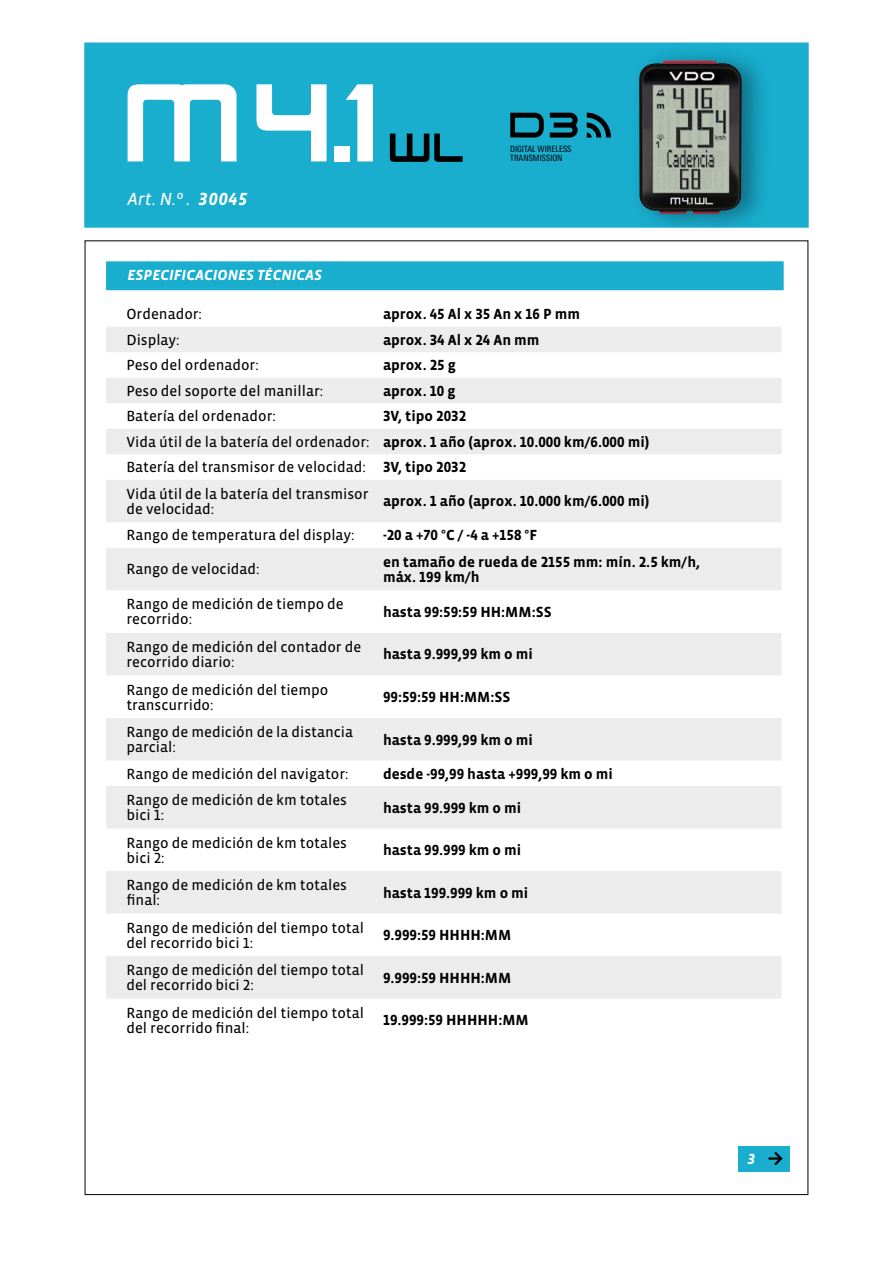
<style>
.page{position:relative;width:893px;height:1263px;background:#fff}
.page>*{position:absolute;margin:0;border:0;box-sizing:border-box;transform-origin:0 0}
.t1{font:italic 18px "Vista Sans OT";color:#fff}
.t2{font:15px/15px "Vista Sans OT";color:#000}
.t3{font:700 15px/15px "Vista Sans OT";color:#000}
.t4{font:italic 700 15px "Vista Sans OT";color:#fff}
.t5{font:condensed 8.7px/8.7px "LT Univers";color:#000}
.s1{font-weight:700}
</style>
<div class="page">
<div style="left:106px;top:261px;width:678px;height:29px;background:#19adce;border:2px solid #19adce"></div>
<div style="left:84px;top:43px;width:725px;height:185px;background:#19adce;border:2px solid #19adce"></div>
<div style="left:738px;top:1146px;width:51px;height:25px;background:#19adce"></div>
<svg style="left:510px;top:113px;width:34px;height:25px"></svg>
<svg style="left:550px;top:113px;width:28px;height:25px"></svg>
<svg style="left:587px;top:113px;width:24px;height:25px"></svg>
<svg style="left:390px;top:134px;width:73px;height:28px"></svg>
<svg style="left:128px;top:84px;width:109px;height:77px"></svg>
<svg style="left:256px;top:84px;width:71px;height:77px"></svg>
<div style="left:334px;top:146px;width:16px;height:15px;background:#fff"></div>
<svg style="left:346px;top:84px;width:27px;height:77px"></svg>
<div style="left:631px;top:45px;width:140px;height:190px;background:#000;opacity:.35"></div>
<img style="left:639px;top:60px;width:103px;height:154px">
<svg style="left:106px;top:327px;width:675px;height:672px;fill:#ececed"></svg>
<svg style="left:769px;top:1152px;width:14px;height:13px"></svg>
<p class="t1" style="left:128px;top:189px;width:121px">Art. N.º . <span class="s1">30045</span></p>
<p class="t4" style="left:128px;top:268px;width:196px">ESPECIFICACIONES TÉCNICAS</p>
<p class="t5" style="left:510px;top:145px;width:63px">DIGITAL WIRELESS<br>TRANSMISSION</p>
<p class="t2" style="left:126px;top:307px;width:77px">Ordenador:</p>
<p class="t3" style="left:383px;top:307px;width:199px">aprox. 45 Al x 35 An x 16 P mm</p>
<p class="t2" style="left:126px;top:332px;width:55px">Display:</p>
<p class="t3" style="left:383px;top:332px;width:158px">aprox. 34 Al x 24 An mm</p>
<p class="t2" style="left:126px;top:358px;width:134px">Peso del ordenador:</p>
<p class="t3" style="left:383px;top:358px;width:74px">aprox. 25 g</p>
<p class="t2" style="left:126px;top:383px;width:198px">Peso del soporte del manillar:</p>
<p class="t3" style="left:383px;top:383px;width:74px">aprox. 10 g</p>
<p class="t2" style="left:126px;top:409px;width:151px">Batería del ordenador:</p>
<p class="t2" style="left:126px;top:404px;width:524px;line-height:25.8px;text-indent:257px"><span class="s1">3V, tipo 2032<br></span>Vida útil de la batería del ordenador: <span class="s1">aprox. 1 año (aprox. 10.000 km/6.000 mi)<br></span>Batería del transmisor de velocidad: <span class="s1">3V, tipo 2032<br></span>Vida útil de la batería del transmisor</p>
<p class="t2" style="left:126px;top:502px;width:89px">de velocidad:</p>
<p class="t3" style="left:383px;top:494px;width:268px">aprox. 1 año (aprox. 10.000 km/6.000 mi)</p>
<p class="t2" style="left:126px;top:528px;width:230px">Rango de temperatura del display:</p>
<p class="t3" style="left:383px;top:528px;width:156px">-20 a +70 °C / -4 a +158 °F</p>
<p class="t2" style="left:126px;top:562px;width:135px">Rango de velocidad:</p>
<p class="t3" style="left:383px;top:555px;width:319px">en tamaño de rueda de 2155 mm: mín. 2.5 km/h, máx. 199 km/h</p>
<p class="t2" style="left:126px;top:597px;width:219px">Rango de medición de tiempo de recorrido:</p>
<p class="t3" style="left:383px;top:605px;width:170px">hasta 99:59:59 HH:MM:SS</p>
<p class="t2" style="left:126px;top:640px;width:236px">Rango de medición del contador de recorrido diario:</p>
<p class="t3" style="left:383px;top:647px;width:151px">hasta 9.999,99 km o mi</p>
<p class="t2" style="left:126px;top:682px;width:204px">Rango de medición del tiempo transcurrido:</p>
<p class="t3" style="left:383px;top:690px;width:129px">99:59:59 HH:MM:SS</p>
<p class="t2" style="left:126px;top:725px;width:228px">Rango de medición de la distancia parcial:</p>
<p class="t3" style="left:383px;top:732px;width:151px">hasta 9.999,99 km o mi</p>
<p class="t2" style="left:126px;top:766px;width:224px">Rango de medición del navigator:</p>
<p class="t3" style="left:383px;top:766px;width:231px">desde -99,99 hasta +999,99 km o mi</p>
<p class="t2" style="left:126px;top:793px;width:222px">Rango de medición de km totales bici 1:</p>
<p class="t3" style="left:383px;top:800px;width:140px">hasta 99.999 km o mi</p>
<p class="t2" style="left:126px;top:835px;width:222px">Rango de medición de km totales bici 2:</p>
<p class="t3" style="left:383px;top:843px;width:140px">hasta 99.999 km o mi</p>
<p class="t2" style="left:126px;top:878px;width:222px">Rango de medición de km totales final:</p>
<p class="t3" style="left:383px;top:885px;width:147px">hasta 199.999 km o mi</p>
<p class="t2" style="left:126px;top:920px;width:239px">Rango de medición del tiempo total del recorrido bici 1:</p>
<p class="t3" style="left:383px;top:928px;width:130px">9.999:59 HHHH:MM</p>
<p class="t2" style="left:126px;top:963px;width:239px">Rango de medición del tiempo total del recorrido bici 2:</p>
<p class="t3" style="left:383px;top:970px;width:130px">9.999:59 HHHH:MM</p>
<p class="t2" style="left:126px;top:1005px;width:239px">Rango de medición del tiempo total del recorrido final:</p>
<p class="t3" style="left:383px;top:1013px;width:147px">19.999:59 HHHHH:MM</p>
<p class="t4" style="left:748px;top:1151px;width:9px">3</p>
</div>
